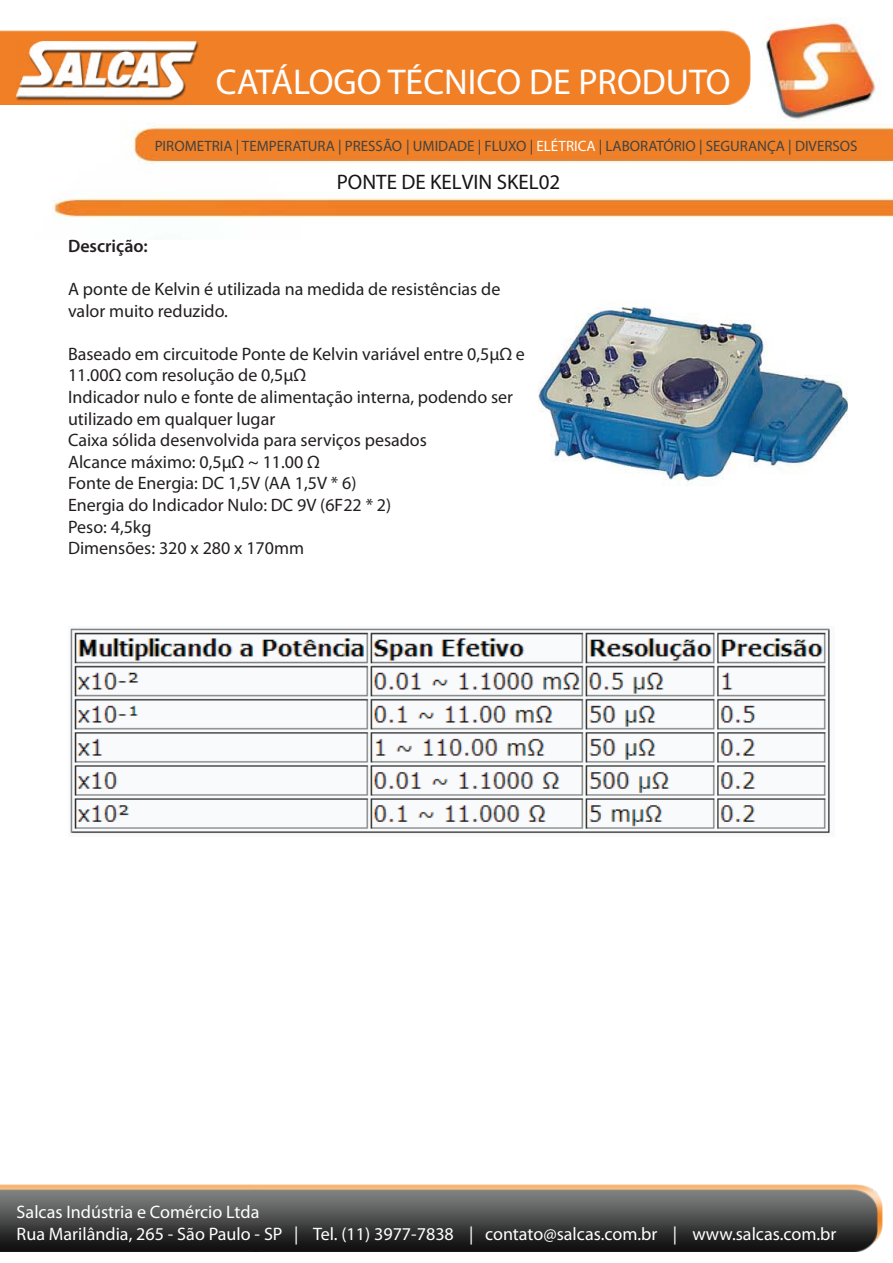
<style>
.page{position:relative;width:893px;height:1263px;background:#fff}
.page>*{position:absolute;margin:0;border:0;box-sizing:border-box;transform-origin:0 0}
.t1{font:36px "Myriad Pro";color:#fff}
.t2{font:21px "Myriad Pro";color:#151515}
.t3{font:18.15px/21.8px "Myriad Pro";color:#fff}
.t4{font:18px/21.6px "Myriad Pro";color:#231f20}
.t5{font:600 18px "Myriad Pro";color:#231f20}
.t6{font:15px "Myriad Pro";color:#414243}
.s1{color:#424344}
.s2{color:#fff}
</style>
<div class="page">
<img style="left:52px;top:18px;width:841px;height:200px">
<div style="left:0;top:30px;width:750px;height:75px;background:#f17f26"></div>
<img style="left:16px;top:41px;width:184px;height:60px">
<img style="left:0;top:1185px;width:882px;height:53px">
<img style="left:0;top:1189px;width:878px;height:62px">
<img style="left:538px;top:304px;width:309px;height:182px">
<img style="left:70px;top:628px;width:760px;height:206px">
<h1 class="t1" style="left:216px;top:60px;width:517px">CATÁLOGO TÉCNICO DE PRODUTO</h1>
<p class="t6" style="left:155px;top:137px;width:704px">PIROMETRIA | <span class="s1">TEMPERATURA</span> | PRESSÃO | <span class="s1">UMIDADE</span> | FLUXO | <span class="s2">ELÉTRICA</span> | LABORATÓRIO | <span class="s1">SEGURANÇA</span> | DIVERSOS</p>
<p class="t2" style="left:337px;top:169px;width:225px">PONTE DE KELVIN SKEL02</p>
<p class="t5" style="left:68px;top:234px;width:81px">Descrição:</p>
<p class="t4" style="left:68px;top:278px;width:434px">A ponte de Kelvin é utilizada na medida de resistências de valor muito reduzido.</p>
<p class="t4" style="left:68px;top:343px;width:458px">Baseado em circuitode Ponte de Kelvin variável entre 0,5μΩ e 11.00Ω com resolução de 0,5μΩ<br>Indicador nulo e fonte de alimentação interna, podendo ser utilizado em qualquer lugar<br>Caixa sólida desenvolvida para serviços pesados<br>Alcance máximo: 0,5μΩ ~ 11.00 Ω<br>Fonte de Energia: DC 1,5V (AA 1,5V * 6)<br>Energia do Indicador Nulo: DC 9V (6F22 * 2)<br>Peso: 4,5kg<br>Dimensões: 320 x 280 x 170mm</p>
<p class="t3" style="left:17px;top:1201px;width:821px">Salcas Indústria e Comércio Ltda<br>Rua Marilândia, 265 - São Paulo - SP | Tel. (11) 3977-7838 | contato@salcas.com.br | www.salcas.com.br</p>
</div>
